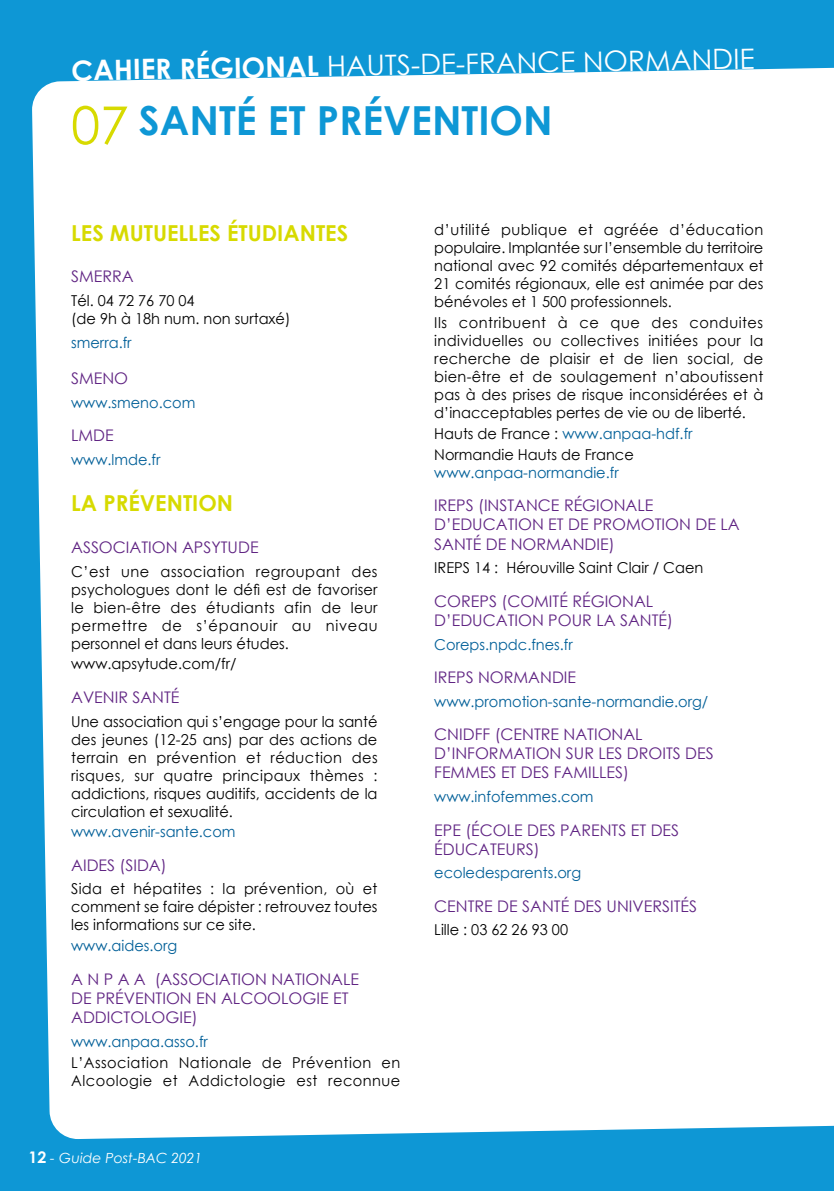
<style>
.page{position:relative;width:834px;height:1191px;background:#fff}
.page>*{position:absolute;margin:0;border:0;box-sizing:border-box;transform-origin:0 0}
.t1{font:700 40px "Century Gothic";color:#0e97d5}
.t2{font:28px "Century Gothic";color:#fff}
.t3{font:700 22px "Century Gothic";color:#d7da00}
.t4{font:16px/19.2px "Century Gothic";color:#602483}
.t5{font:15px/18px "Century Gothic";color:#000;text-align:justify}
.t6{font:15px "Century Gothic";color:#005f98}
.t7{font:15px/18px "Century Gothic";letter-spacing:.03em;color:#000}
.t8{font:italic 14px "Century Gothic";color:#fff}
.s1{font-weight:700}
.s2{font-weight:400;font-size:52px;color:#d7da00}
.s3{font-weight:700;font-style:normal;font-size:16px}
.s4{color:#005f98}
</style>
<div class="page">
<div style="left:0;top:0;width:833px;height:1191px;background:#0e97d5"></div>
<div style="left:32px;top:67px;width:801px;height:1072px;background:#fff"></div>
<h2 class="t2" style="left:71px;top:51px;width:684px;rotate:-1deg"><span class="s1">CAHIER RÉGIONAL</span> HAUTS-DE-FRANCE NORMANDIE</h2>
<h1 class="t1" style="left:71px;top:90px;width:483px"><span class="s2">07</span> SANTÉ ET PRÉVENTION</h1>
<h3 class="t3" style="left:71px;top:216px;width:278px">LES MUTUELLES ÉTUDIANTES</h3>
<p class="t4" style="left:71px;top:267px;width:64px">SMERRA</p>
<p class="t5" style="left:71px;top:291px;width:221px">Tél. 04 72 76 70 04<br>(de 9h à 18h num. non surtaxé)</p>
<p class="t6" style="left:71px;top:332px;width:62px">smerra.fr</p>
<p class="t4" style="left:71px;top:368px;width:58px">SMENO</p>
<p class="t6" style="left:71px;top:392px;width:126px">www.smeno.com</p>
<p class="t4" style="left:71px;top:425px;width:44px">LMDE</p>
<p class="t6" style="left:71px;top:449px;width:91px">www.lmde.fr</p>
<h3 class="t3" style="left:71px;top:486px;width:163px">LA PRÉVENTION</h3>
<p class="t4" style="left:71px;top:537px;width:189px">ASSOCIATION APSYTUDE</p>
<p class="t5" style="left:71px;top:562px;width:308px">C’est une association regroupant des psychologues dont le défi est de favoriser le bien-être des étudiants afin de leur permettre de s’épanouir au niveau personnel et dans leurs études.</p>
<p class="t5" style="left:71px;top:655px;width:167px">www.apsytude.com/fr/</p>
<p class="t4" style="left:71px;top:687px;width:110px">AVENIR SANTÉ</p>
<p class="t5" style="left:71px;top:712px;width:308px">Une association qui s’engage pour la santé des jeunes (12-25 ans) par des actions de terrain en prévention et réduction des risques, sur quatre principaux thèmes : addictions, risques auditifs, accidents de la circulation et sexualité.</p>
<p class="t6" style="left:71px;top:821px;width:166px">www.avenir-sante.com</p>
<p class="t4" style="left:71px;top:855px;width:97px">AIDES (SIDA)</p>
<p class="t5" style="left:71px;top:879px;width:308px">Sida et hépatites : la prévention, où et comment se faire dépister : retrouvez toutes les informations sur ce site.</p>
<p class="t6" style="left:71px;top:935px;width:107px">www.aides.org</p>
<p class="t4" style="left:71px;top:969px;width:289px">A N P A A (ASSOCIATION NATIONALE<br>DE PRÉVENTION EN ALCOOLOGIE ET<br>ADDICTOLOGIE)</p>
<p class="t6" style="left:71px;top:1030px;width:138px">www.anpaa.asso.fr</p>
<p class="t7" style="left:71px;top:1053px;width:330px">L’Association Nationale de Prévention en<br>Alcoologie et Addictologie est reconnue</p>
<p class="t8" style="left:28px;top:1148px;width:175px"><span class="s3">12</span> - Guide Post-BAC 2021</p>
<p class="t5" style="left:434px;top:221px;width:330px">d’utilité publique et agréée d’éducation populaire. Implantée sur l’ensemble du territoire national avec 92 comités départementaux et 21 comités régionaux, elle est animée par des bénévoles et 1 500 professionnels.</p>
<p class="t5" style="left:434px;top:313px;width:330px">Ils contribuent à ce que des conduites individuelles ou collectives initiées pour la recherche de plaisir et de lien social, de bien-être et de soulagement n’aboutissent pas à des prises de risque inconsidérées et à d’inacceptables pertes de vie ou de liberté.</p>
<p class="t5" style="left:434px;top:423px;width:260px;line-height:20.8px">Hauts de France : <span class="s4">www.anpaa-hdf.fr<br></span>Normandie Hauts de France</p>
<p class="t6" style="left:434px;top:462px;width:186px">www.anpaa-normandie.fr</p>
<p class="t4" style="left:434px;top:495px;width:307px">IREPS (INSTANCE RÉGIONALE<br>D’EDUCATION ET DE PROMOTION DE LA<br>SANTÉ DE NORMANDIE)</p>
<p class="t5" style="left:434px;top:558px;width:270px">IREPS 14 : Hérouville Saint Clair / Caen</p>
<p class="t4" style="left:434px;top:591px;width:240px">COREPS (COMITÉ RÉGIONAL<br>D’EDUCATION POUR LA SANTÉ)</p>
<p class="t6" style="left:434px;top:633px;width:140px">Coreps.npdc.fnes.fr</p>
<p class="t4" style="left:434px;top:667px;width:143px">IREPS NORMANDIE</p>
<p class="t6" style="left:434px;top:691px;width:275px">www.promotion-sante-normandie.org/</p>
<p class="t4" style="left:434px;top:724px;width:281px">CNIDFF (CENTRE NATIONAL<br>D’INFORMATION SUR LES DROITS DES<br>FEMMES ET DES FAMILLES)</p>
<p class="t6" style="left:434px;top:786px;width:161px">www.infofemmes.com</p>
<p class="t4" style="left:434px;top:820px;width:246px">EPE (ÉCOLE DES PARENTS ET DES<br>ÉDUCATEURS)</p>
<p class="t6" style="left:434px;top:862px;width:148px">ecoledesparents.org</p>
<p class="t4" style="left:434px;top:896px;width:264px">CENTRE DE SANTÉ DES UNIVERSITÉS</p>
<p class="t5" style="left:434px;top:920px;width:135px">Lille : 03 62 26 93 00</p>
</div>
